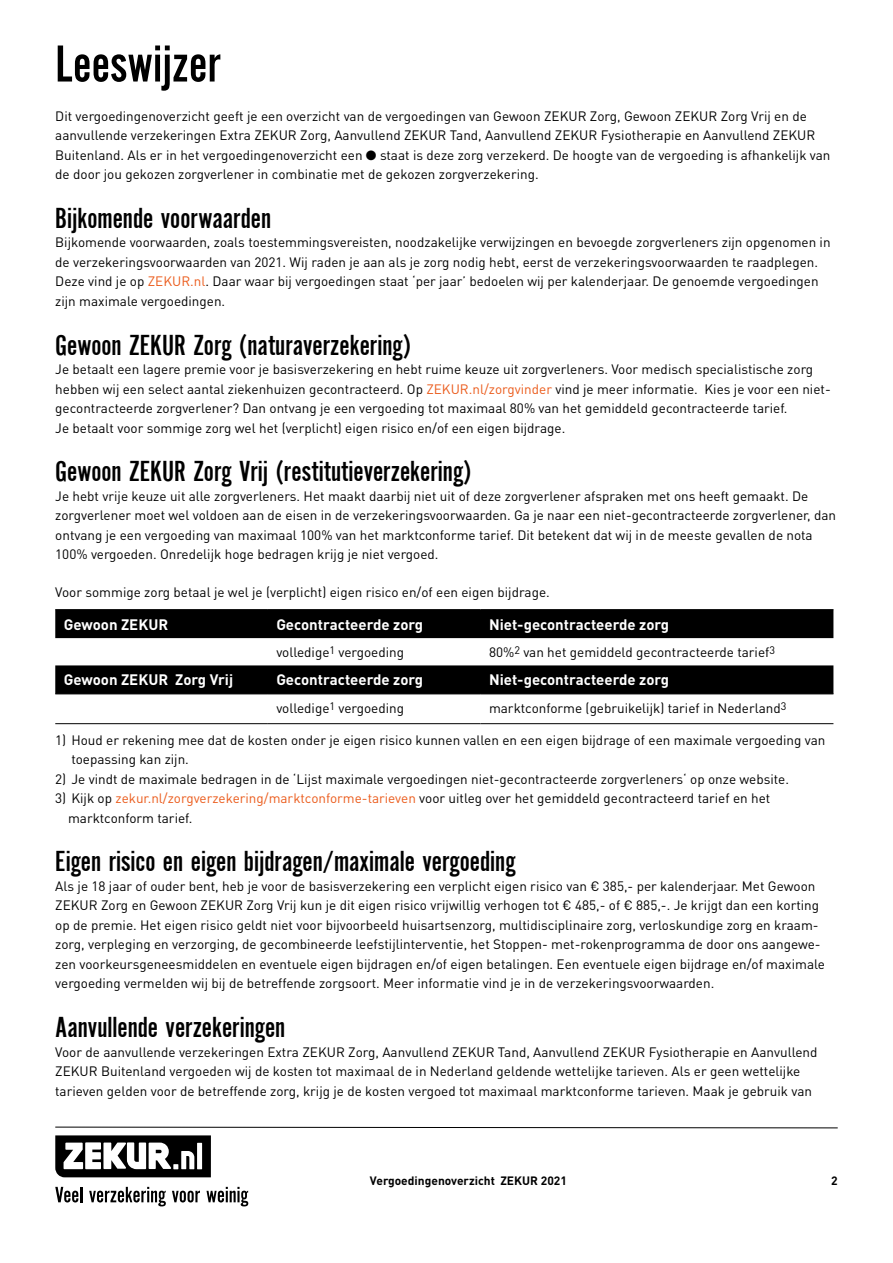
<style>
.page{position:relative;width:893px;height:1263px;background:#fff}
.page>*{position:absolute;margin:0;border:0;box-sizing:border-box;transform-origin:0 0}
.t1{font:54px "Alternate Gothic EF No Two";letter-spacing:.005em;color:#000}
.t2{font:30px "Alternate Gothic EF No Two";color:#000}
.t3{font:700 15px "DIN Pro";color:#fff}
.t4{font:13.5px/19.5px "DIN Pro";color:#000}
.t5{font:700 12px "DIN Pro";color:#000}
.s1{color:#eb5b1b}
</style>
<div class="page">
<svg style="left:55px;top:1135px;width:156px;height:42px"></svg>
<svg style="left:55px;top:1187px;width:27px;height:15px"></svg>
<svg style="left:89px;top:1187px;width:77px;height:19px"></svg>
<svg style="left:172px;top:1191px;width:28px;height:11px"></svg>
<svg style="left:207px;top:1187px;width:41px;height:19px"></svg>
<svg style="left:55px;top:1127px;width:783px;height:1px"></svg>
<svg style="left:55px;top:610px;width:778px;height:83px;fill:#000"></svg>
<hr style="left:55px;top:723px;width:213px;height:1px;background:#000">
<hr style="left:268px;top:723px;width:212px;height:1px;background:#000">
<hr style="left:480px;top:723px;width:353px;height:1px;background:#000">
<hr style="left:55px;top:609px;width:213px;height:1px;background:#000">
<hr style="left:268px;top:609px;width:212px;height:1px;background:#000">
<hr style="left:55px;top:693px;width:213px;height:1px;background:#000">
<hr style="left:268px;top:693px;width:212px;height:1px;background:#000">
<hr style="left:480px;top:609px;width:353px;height:1px;background:#000">
<hr style="left:480px;top:693px;width:353px;height:1px;background:#000">
<h1 class="t1" style="left:55px;top:36px;width:167px">Leeswijzer</h1>
<p class="t4" style="left:55px;top:105px;width:777px">Dit vergoedingenoverzicht geeft je een overzicht van de vergoedingen van Gewoon ZEKUR Zorg, Gewoon ZEKUR Zorg Vrij en de aanvullende verzekeringen Extra ZEKUR Zorg, Aanvullend ZEKUR Tand, Aanvullend ZEKUR Fysiotherapie en Aanvullend ZEKUR Buitenland. Als er in het vergoedingenoverzicht een ● staat is deze zorg verzekerd. De hoogte van de vergoeding is afhankelijk van de door jou gekozen zorgverlener in combinatie met de gekozen zorgverzekering.</p>
<h2 class="t2" style="left:55px;top:202px;width:217px">Bijkomende voorwaarden</h2>
<p class="t4" style="left:55px;top:232px;width:777px">Bijkomende voorwaarden, zoals toestemmingsvereisten, noodzakelijke verwijzingen en bevoegde zorgverleners zijn opgenomen in de verzekeringsvoorwaarden van 2021. Wij raden je aan als je zorg nodig hebt, eerst de verzekeringsvoorwaarden te raadplegen.<br>Deze vind je op <span class="s1">ZEKUR.nl</span>. Daar waar bij vergoedingen staat ‘per jaar’ bedoelen wij per kalenderjaar. De genoemde vergoedingen zijn maximale vergoedingen.</p>
<h2 class="t2" style="left:55px;top:329px;width:357px">Gewoon ZEKUR Zorg (naturaverzekering)</h2>
<p class="t4" style="left:55px;top:359px;width:777px">Je betaalt een lagere premie voor je basisverzekering en hebt ruime keuze uit zorgverleners. Voor medisch specialistische zorg hebben wij een select aantal ziekenhuizen gecontracteerd. Op <span class="s1">ZEKUR.nl/zorgvinder</span> vind je meer informatie. Kies je voor een niet&shy;gecontracteerde zorgverlener? Dan ontvang je een vergoeding tot maximaal 80% van het gemiddeld gecontracteerde tarief.<br>Je betaalt voor sommige zorg wel het (verplicht) eigen risico en/of een eigen bijdrage.</p>
<h2 class="t2" style="left:55px;top:456px;width:418px">Gewoon ZEKUR Zorg Vrij (restitutieverzekering)</h2>
<p class="t4" style="left:55px;top:486px;width:782px">Je hebt vrije keuze uit alle zorgverleners. Het maakt daarbij niet uit of deze zorgverlener afspraken met ons heeft gemaakt. De zorgverlener moet wel voldoen aan de eisen in de verzekeringsvoorwaarden. Ga je naar een niet-gecontracteerde zorgverlener, dan ontvang je een vergoeding van maximaal 100% van het marktconforme tarief. Dit betekent dat wij in de meeste gevallen de nota 100% vergoeden. Onredelijk hoge bedragen krijg je niet vergoed.</p>
<p class="t4" style="left:55px;top:582px;width:496px">Voor sommige zorg betaal je wel je (verplicht) eigen risico en/of een eigen bijdrage.</p>
<p class="t3" style="left:64px;top:614px;width:106px">Gewoon ZEKUR</p>
<p class="t3" style="left:276px;top:614px;width:148px">Gecontracteerde zorg</p>
<p class="t3" style="left:489px;top:614px;width:182px">Niet-gecontracteerde zorg</p>
<p class="t4" style="left:276px;top:642px;width:129px">volledige<sup>1</sup> vergoeding</p>
<p class="t4" style="left:489px;top:642px;width:288px">80%<sup>2</sup> van het gemiddeld gecontracteerde tarief<sup>3</sup></p>
<p class="t3" style="left:64px;top:670px;width:171px">Gewoon ZEKUR Zorg Vrij</p>
<p class="t3" style="left:276px;top:670px;width:148px">Gecontracteerde zorg</p>
<p class="t3" style="left:489px;top:670px;width:182px">Niet-gecontracteerde zorg</p>
<p class="t4" style="left:276px;top:697px;width:129px">volledige<sup>1</sup> vergoeding</p>
<p class="t4" style="left:489px;top:697px;width:299px">marktconforme (gebruikelijk) tarief in Nederland<sup>3</sup></p>
<p class="t4" style="left:71px;top:729px;width:755px;text-indent:-16px">1) Houd er rekening mee dat de kosten onder je eigen risico kunnen vallen en een eigen bijdrage of een maximale vergoeding van toepassing kan zijn.</p>
<p class="t4" style="left:55px;top:768px;width:735px">2) Je vindt de maximale bedragen in de ‘Lijst maximale vergoedingen niet-gecontracteerde zorgverleners‘ op onze website.</p>
<p class="t4" style="left:68px;top:788px;width:704px;text-indent:-13px">3) Kijk op <span class="s1">zekur.nl/zorgverzekering/marktconforme-tarieven</span> voor uitleg over het gemiddeld gecontracteerd tarief en het marktconform tarief.</p>
<h2 class="t2" style="left:55px;top:846px;width:462px">Eigen risico en eigen bijdragen/maximale vergoeding</h2>
<p class="t4" style="left:55px;top:876px;width:771px">Als je 18 jaar of ouder bent, heb je voor de basisverzekering een verplicht eigen risico van € 385,- per kalenderjaar. Met Gewoon ZEKUR Zorg en Gewoon ZEKUR Zorg Vrij kun je dit eigen risico vrijwillig verhogen tot € 485,- of € 885,-. Je krijgt dan een korting op de premie. Het eigen risico geldt niet voor bijvoorbeeld huisartsenzorg, multidisciplinaire zorg, verloskundige zorg en kraam&shy;zorg, verpleging en verzorging, de gecombineerde leefstijlinterventie, het Stoppen- met-rokenprogramma de door ons aangewe&shy;zen voorkeursgeneesmiddelen en eventuele eigen bijdragen en/of eigen betalingen. Een eventuele eigen bijdrage en/of maximale vergoeding vermelden wij bij de betreffende zorgsoort. Meer informatie vind je in de verzekeringsvoorwaarden.</p>
<h2 class="t2" style="left:55px;top:1012px;width:232px">Aanvullende verzekeringen</h2>
<p class="t4" style="left:55px;top:1041px;width:764px">Voor de aanvullende verzekeringen Extra ZEKUR Zorg, Aanvullend ZEKUR Tand, Aanvullend ZEKUR Fysiotherapie en Aanvullend<br>ZEKUR Buitenland vergoeden wij de kosten tot maximaal de in Nederland geldende wettelijke tarieven. Als er geen wettelijke tarieven gelden voor de betreffende zorg, krijg je de kosten vergoed tot maximaal marktconforme tarieven. Maak je gebruik van</p>
<p class="t5" style="left:370px;top:1173px;width:198px">Vergoedingenoverzicht ZEKUR 2021</p>
<p class="t5" style="left:831px;top:1173px;width:8px">2</p>
</div>
